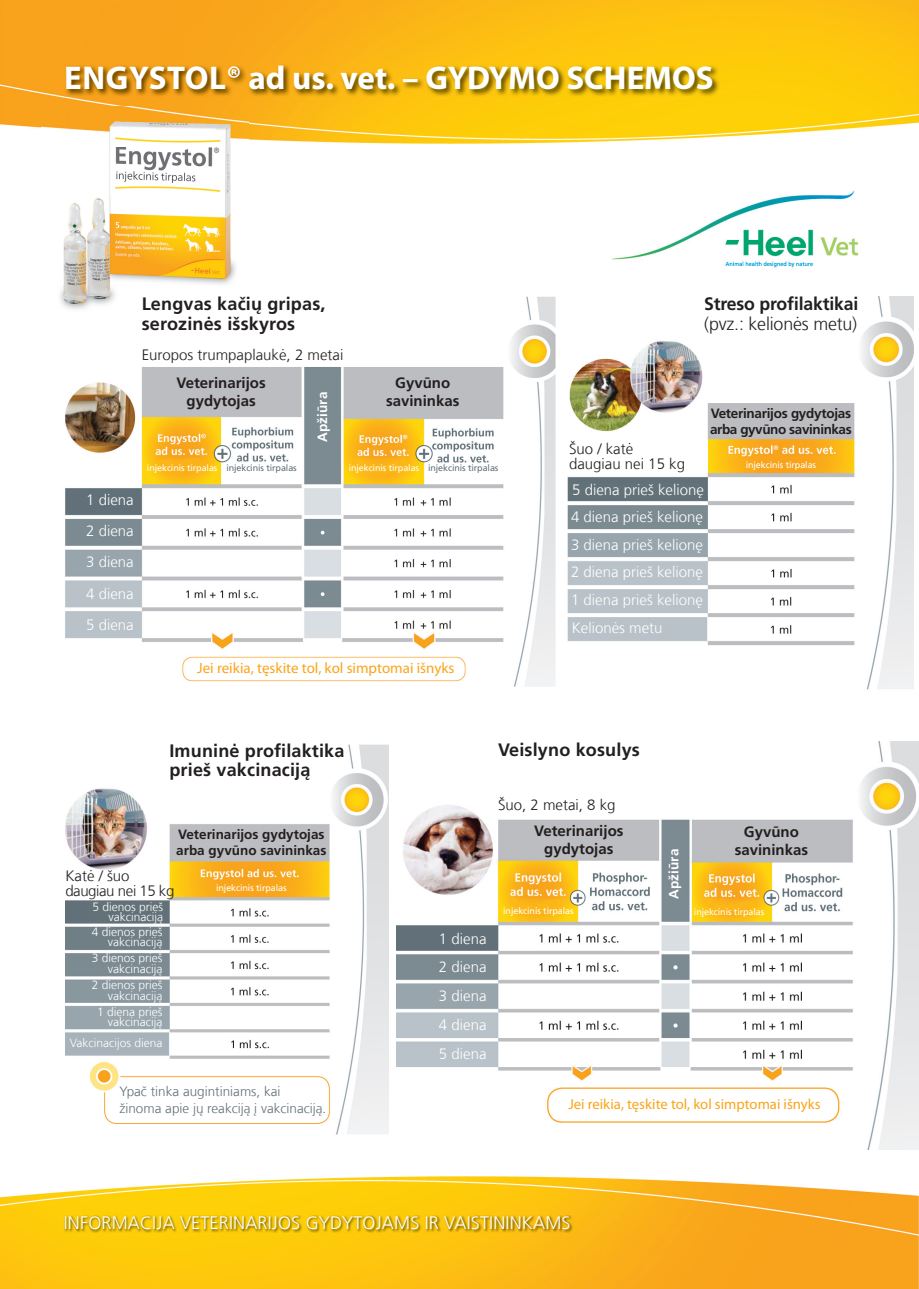
<style>
.page{position:relative;width:919px;height:1289px;background:#fff}
.page>*{position:absolute;margin:0;border:0;box-sizing:border-box;transform-origin:0 0}
.t1{font:700 33px "Myriad Pro";color:#fff}
.t2{font:700 18px/19.5px "Frutiger LT Com";letter-spacing:.01em;color:#231f20}
.t3{font:300 18px "Frutiger LT Com";letter-spacing:.01em;color:#fff}
.t4{font:700 18px "Frutiger LT Com";letter-spacing:-.01em;color:#231f20}
.t5{font:300 18px "Frutiger LT Com";letter-spacing:-.01em;color:#231f20}
.t6{font:300 15px/27.8px "Frutiger LT Com";color:#fff;text-align:justify}
.t7{font:700 15px/18px "Frutiger LT Com";color:#231f20;text-align:center}
.t8{font:300 15px/15px "Frutiger LT Com";color:#231f20}
.t9{font:15px "Myriad Pro";color:#f9a51b}
.t10{font:300 15px/15px "Frutiger LT Com";letter-spacing:-.02em;color:#231f20}
.t11{font:14.7px "Myriad Pro";color:#f9a51b}
.t12{font:300 13.5px/16.5px "Frutiger LT Com";color:#627179}
.t13{font:700 13.5px/16.5px "Frutiger LT Com";letter-spacing:-.02em;color:#231f20}
.t14{font:700 13.5px/16.5px "Frutiger LT Com";color:#231f20}
.t15{font:700 13.5px "Frutiger LT Com";letter-spacing:.01em;color:#fff}
.t16{font:300 12px/10.5px "Frutiger LT Com";color:#fff;text-align:right}
.t17{font:9px "Frutiger LT Com";letter-spacing:-.01em;color:#fff}
.s1{color:#627179}
</style>
<div class="page">
<img style="left:396px;top:741px;width:522px;height:407px">
<img style="left:65px;top:744px;width:323px;height:391px">
<img style="left:567px;top:297px;width:346px;height:393px">
<img style="left:65px;top:297px;width:490px;height:390px">
<img style="left:0;top:0;width:918px;height:144px">
<img style="left:65px;top:64px;width:655px;height:33px">
<img style="left:0;top:1176px;width:918px;height:112px">
<img style="left:64px;top:1215px;width:509px;height:17px">
<img style="left:42px;top:106px;width:207px;height:205px">
<img style="left:612px;top:191px;width:247px;height:77px">
<h1 class="t1" style="left:64px;top:56px;width:651px">ENGYSTOL® ad us. vet. – GYDYMO SCHEMOS</h1>
<p class="t6" style="left:86px;top:486px;width:49px">1 diena</p>
<p class="t6" style="left:86px;top:514px;width:49px;line-height:31.5px">2 diena 3 diena 4 diena 5 diena</p>
<p class="t2" style="left:142px;top:294px;width:185px">Lengvas kačių gripas, serozinės išskyros</p>
<p class="t8" style="left:142px;top:347px;width:203px">Europos trumpaplaukė, 2 metai</p>
<p class="t7" style="left:176px;top:373px;width:91px">Veterinarijos gydytojas</p>
<p class="t15" style="left:314px;top:442px;width:52px;rotate:-90deg">Apžiūra</p>
<p class="t7" style="left:386px;top:373px;width:75px">Gyvūno savininkas</p>
<p class="t17" style="left:147px;top:462px;width:151px">injekcinis tirpalas <span class="s1">injekcinis tirpalas</span></p>
<p class="t17" style="left:348px;top:462px;width:151px">injekcinis tirpalas <span class="s1">injekcinis tirpalas</span></p>
<p class="t9" style="left:197px;top:658px;width:258px">Jei reikia, tęskite tol, kol simptomai išnyks</p>
<p class="t4" style="left:704px;top:293px;width:156px">Streso profilaktikai</p>
<p class="t5" style="left:704px;top:313px;width:154px">(pvz.: kelionės metu)</p>
<p class="t8" style="left:569px;top:441px;width:117px">Šuo / katė daugiau nei 15 kg</p>
<p class="t13" style="left:710px;top:405px;width:143px">Veterinarijos gydytojas arba gyvūno savininkas</p>
<p class="t17" style="left:745px;top:459px;width:72px">injekcinis tirpalas</p>
<p class="t6" style="left:572px;top:476px;width:133px">5 diena prieš kelionę</p>
<p class="t6" style="left:571px;top:503px;width:133px">4 diena prieš kelionę 3 diena prieš kelionę 2 diena prieš kelionę 1 diena prieš kelionę Kelionės metu</p>
<p class="t2" style="left:169px;top:741px;width:176px">Imuninė profilaktika prieš vakcinaciją</p>
<p class="t2" style="left:498px;top:739px;width:143px">Veislyno kosulys</p>
<p class="t8" style="left:498px;top:797px;width:119px">Šuo, 2 metai, 8 kg</p>
<p class="t14" style="left:176px;top:825px;width:152px">Veterinarijos gydytojas arba gyvūno savininkas</p>
<p class="t10" style="left:65px;top:868px;width:110px">Katė / šuo daugiau nei 15 kg</p>
<p class="t16" style="left:92px;top:901px;width:72px">5 dienos prieš vakcinaciją</p>
<p class="t16" style="left:92px;top:926px;width:72px">4 dienos prieš vakcinaciją</p>
<p class="t16" style="left:92px;top:952px;width:72px">3 dienos prieš vakcinaciją</p>
<p class="t16" style="left:92px;top:980px;width:72px">2 dienos prieš vakcinaciją</p>
<p class="t16" style="left:97px;top:1006px;width:67px">1 diena prieš vakcinaciją</p>
<p class="t16" style="left:70px;top:1037px;width:94px">Vakcinacijos diena</p>
<p class="t17" style="left:216px;top:882px;width:72px">injekcinis tirpalas</p>
<p class="t12" style="left:119px;top:1083px;width:208px">Ypač tinka augintiniams, kai<br>žinoma apie jų reakciją į vakcinaciją.</p>
<p class="t6" style="left:439px;top:924px;width:49px;line-height:28.8px">1 diena 2 diena 3 diena 4 diena 5 diena</p>
<p class="t7" style="left:534px;top:822px;width:91px">Veterinarijos gydytojas</p>
<p class="t15" style="left:666px;top:899px;width:52px;rotate:-90deg">Apžiūra</p>
<p class="t7" style="left:734px;top:823px;width:75px">Gyvūno savininkas</p>
<p class="t17" style="left:503px;top:905px;width:72px">injekcinis tirpalas</p>
<p class="t17" style="left:693px;top:906px;width:72px">injekcinis tirpalas</p>
<p class="t11" style="left:568px;top:1094px;width:253px">Jei reikia, tęskite tol, kol simptomai išnyks</p>
<p class="t3" style="left:64px;top:1212px;width:508px">INFORMACIJA VETERINARIJOS GYDYTOJAMS IR VAISTININKAMS</p>
</div>
